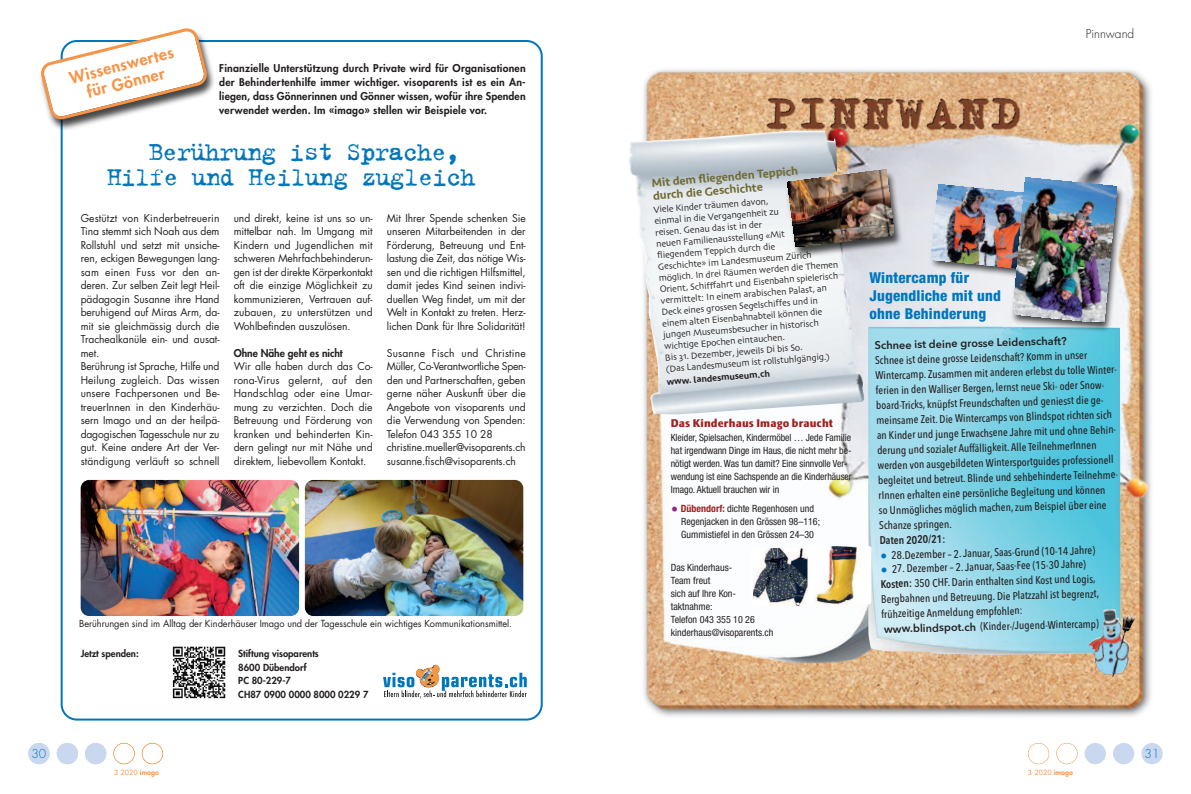
<style>
.page{position:relative;width:1191px;height:794px;background:#fff}
.page>*{position:absolute;margin:0;border:0;box-sizing:border-box;transform-origin:0 0}
.t1{font:28px/25px "Trixie";letter-spacing:-.045em;color:#0076bc}
.t2{font:800 16px/18px "Futura";color:#f79447;text-align:center}
.t3{font:800 condensed 15px/18px "Helvetica Neue";letter-spacing:.015em;color:#0076bc}
.t4{font:500 12px/13px "Seravek";color:#706a32}
.t5{font:300 12px "Futura";color:#231f20}
.t6{font:300 12px "Futura";color:#0076bc}
.t7{font:500 11px/15px "Avenir Next Condensed";color:#231f20}
.t8{font:600 11px "Avenir Next";color:#231f20}
.t9{font:900 11px "Skoda Sans";letter-spacing:.015em;color:#9c2220}
.t10{font:600 11px "Avenir Next Condensed";color:#231f20}
.t11{font:10.5px/13.5px "Futura";letter-spacing:-.005em;color:#231f20;text-align:justify}
.t12{font:800 10.5px/14px "Futura";letter-spacing:.02em;color:#231f20;text-align:justify}
.t13{font:800 10.5px "Futura";letter-spacing:-.005em;color:#231f20}
.t14{font:condensed 10px/13px "Helvetica Neue";letter-spacing:-.005em;color:#231f20}
.t15{font:9.5px/11.4px "Skia";color:#231f20}
.t16{font:9.5px "Futura";letter-spacing:-.005em;color:#231f20}
.t17{font:800 9.5px/13.5px "Futura";color:#231f20}
.t18{font:500 9.5px "Seravek";color:#231f20}
.t19{font:7px "Futura";color:#f79447}
.s1{font-family:"Futura";font-stretch:normal;font-size:13px;color:#90288d}
.s2{font-weight:700;color:#9c2220}
.s3{font-family:"Futura";font-weight:400;font-size:13px;color:#0076bc}
.s4{font-weight:600}
.s5{font-family:"Avenir Next";font-weight:600}
.s6{font-weight:800}
</style>
<div class="page">
<div style="left:1141px;top:743px;width:21px;height:21px;background:#c9d8ee;border-radius:50%"></div>
<div style="left:1113px;top:743px;width:21px;height:21px;background:#c9d8ee;border-radius:50%"></div>
<div style="left:1084px;top:743px;width:22px;height:21px;background:#c9d8ee;border-radius:50%"></div>
<div style="left:1056px;top:743px;width:21px;height:21px;border:1px solid #f79447;border-radius:50%"></div>
<div style="left:1028px;top:743px;width:21px;height:21px;border:1px solid #f79447;border-radius:50%"></div>
<div style="left:28px;top:743px;width:22px;height:21px;background:#c9d8ee;border-radius:50%"></div>
<div style="left:57px;top:743px;width:21px;height:21px;background:#c9d8ee;border-radius:50%"></div>
<div style="left:85px;top:743px;width:21px;height:21px;background:#c9d8ee;border-radius:50%"></div>
<div style="left:113px;top:743px;width:22px;height:21px;border:1px solid #f79447;border-radius:50%"></div>
<div style="left:142px;top:743px;width:21px;height:21px;border:1px solid #f79447;border-radius:50%"></div>
<img style="left:643px;top:69px;width:509px;height:648px">
<svg style="left:61px;top:40px;width:482px;height:680px"></svg>
<img style="left:50px;top:40px;width:174px;height:97px">
<svg style="left:40px;top:28px;width:168px;height:93px"></svg>
<img style="left:416px;top:664px;width:24px;height:5px">
<svg style="left:383px;top:669px;width:144px;height:29px"></svg>
<img style="left:81px;top:480px;width:218px;height:136px;border-radius:9px">
<img style="left:305px;top:480px;width:218px;height:136px;border-radius:9px">
<img style="left:868px;top:325px;width:254px;height:330px">
<img style="left:629px;top:130px;width:235px;height:286px">
<img style="left:777px;top:163px;width:136px;height:100px">
<img style="left:787px;top:169px;width:107px;height:78px">
<img style="left:1088px;top:608px;width:41px;height:69px">
<img style="left:170px;top:644px;width:57px;height:57px">
<img style="left:921px;top:171px;width:82px;height:114px">
<img style="left:931px;top:184px;width:72px;height:85px">
<img style="left:1003px;top:169px;width:132px;height:170px">
<img style="left:1013px;top:177px;width:103px;height:144px">
<div style="left:750px;top:548px;width:64px;height:59px;background:#fff;border-radius:3px"></div>
<img style="left:754px;top:548px;width:53px;height:59px">
<div style="left:807px;top:546px;width:64px;height:58px;background:#fff;border-radius:3px"></div>
<img style="left:815px;top:546px;width:46px;height:58px">
<h2 class="t2" style="left:67px;top:69px;width:108px;rotate:-14deg">Wissenswertes für Gönner</h2>
<p class="t12" style="left:219px;top:61px;width:308px">Finanzielle Unterstützung durch Private wird für Organisationen der Behindertenhilfe immer wichtiger. visoparents ist es ein An&shy;liegen, dass Gönnerinnen und Gönner wissen, wofür ihre Spenden verwendet werden. Im «imago» stellen wir Beispiele vor.</p>
<h1 class="t1" style="left:107px;top:138px;width:370px;text-indent:41px">Berührung ist Sprache,<br>Hilfe und Heilung zugleich</h1>
<p class="t11" style="left:81px;top:211px;width:140px;text-align:left">Gestützt von Kinderbetreuerin<br>Tina stemmt sich Noah aus dem<br>Rollstuhl und setzt mit unsiche&shy;ren, eckigen Bewegungen lang&shy;sam einen Fuss vor den an&shy;deren. Zur selben Zeit legt Heil&shy;pädagogin Susanne ihre Hand beruhigend auf Miras Arm, da&shy;mit sie gleichmässig durch die<br>Trachealkanüle ein- und ausat&shy;met.<br>Berührung ist Sprache, Hilfe und<br>Heilung zugleich. Das wissen unsere Fachpersonen und Be&shy;treuerInnen in den Kinderhäu&shy;sern Imago und an der heilpä&shy;dagogischen Tagesschule nur zu gut. Keine andere Art der Ver&shy;ständigung verläuft so schnell</p>
<p class="t11" style="left:234px;top:211px;width:140px">und direkt, keine ist uns so un&shy;mittelbar nah. Im Umgang mit Kindern und Jugendlichen mit schweren Mehrfachbehinderun&shy;gen ist der direkte Körperkontakt oft die einzige Möglichkeit zu kommunizieren, Vertrauen auf&shy;zubauen, zu unterstützen und Wohlbefinden auszulösen.</p>
<p class="t13" style="left:234px;top:346px;width:110px">Ohne Nähe geht es nicht</p>
<p class="t11" style="left:234px;top:359px;width:140px">Wir alle haben durch das Co&shy;rona-Virus gelernt, auf den Handschlag oder eine Umar&shy;mung zu verzichten. Doch die Betreuung und Förderung von kranken und behinderten Kin&shy;dern gelingt nur mit Nähe und direktem, liebevollem Kontakt.</p>
<p class="t11" style="left:387px;top:211px;width:140px">Mit Ihrer Spende schenken Sie unseren Mitarbeitenden in der Förderung, Betreuung und Ent&shy;lastung die Zeit, das nötige Wis&shy;sen und die richtigen Hilfsmittel, damit jedes Kind seinen indivi&shy;duellen Weg findet, um mit der Welt in Kontakt zu treten. Herz&shy;lichen Dank für Ihre Solidarität!</p>
<p class="t11" style="left:387px;top:346px;width:140px;text-align:left">Susanne Fisch und Christine<br>Müller, Co-Verantwortliche Spen&shy;den und Partnerschaften, geben gerne näher Auskunft über die<br>Angebote von visoparents und die Verwendung von Spenden:<br>Telefon 043 355 10 28 christine.mueller@visoparents.ch susanne.fisch@visoparents.ch</p>
<p class="t16" style="left:79px;top:616px;width:434px">Berührungen sind im Alltag der Kinderhäuser Imago und der Tagesschule ein wichtiges Kommunikationsmittel.</p>
<p class="t17" style="left:81px;top:647px;width:60px">Jetzt spenden:</p>
<p class="t17" style="left:238px;top:647px;width:132px">Stiftung visoparents<br>8600 Dübendorf<br>PC 80-229-7<br>CH87 0900 0000 8000 0229 7</p>
<p class="t5" style="left:1085px;top:26px;width:50px">Pinnwand</p>
<p class="t4" style="left:651px;top:177px;width:148px;rotate:-5deg">Mit dem fl iegenden Teppich durch die Geschichte</p>
<p class="t15" style="left:653px;top:204px;width:182px;rotate:-4deg">Viele Kinder träumen davon,<br>einmal in die Vergangenheit zu<br>reisen. Genau das ist in der<br>neuen Familienausstellung «Mit<br>fliegendem Teppich durch die<br>Geschichte» im Landesmuseum Zürich möglich. In drei Räumen werden die Themen Orient, Schifffahrt und Eisenbahn spielerisch vermittelt: In einem arabischen Palast, an Deck eines grossen Segelschiffes und in einem alten Eisenbahnabteil können die jungen Museumsbesucher in historisch wichtige Epochen eintauchen.<br>Bis 31. Dezember, jeweils Di bis So.<br>(Das Landesmuseum ist rollstuhlgängig.)</p>
<p class="t18" style="left:666px;top:375px;width:105px;rotate:-4deg">www. landesmuseum.ch</p>
<p class="t9" style="left:671px;top:416px;width:164px">Das Kinderhaus Imago braucht</p>
<p class="t14" style="left:671px;top:431px;width:182px">Kleider, Spielsachen, Kindermöbel … Jede Familie hat irgendwann Dinge im Haus, die nicht mehr be&shy;nötigt werden. Was tun damit? Eine sinnvolle Ver&shy;wendung ist eine Sachspende an die Kinderhäuser Imago. Aktuell brauchen wir in</p>
<p class="t14" style="left:681px;top:502px;width:140px;text-indent:-10px"><span class="s1">•</span> <span class="s2">Dübendorf:</span> dichte Regenhosen und<br>Regenjacken in den Grössen 98–116;<br>Gummistiefel in den Grössen 24–30</p>
<p class="t14" style="left:671px;top:561px;width:104px">Das Kinderhaus-<br>Team freut<br>sich auf Ihre Kon&shy;taktnahme:<br>Telefon 043 355 10 26 kinderhaus@visoparents.ch</p>
<h3 class="t3" style="left:869px;top:268px;width:133px">Wintercamp für<br>Jugendliche mit und ohne Behinderung</h3>
<p class="t8" style="left:874px;top:335px;width:194px;rotate:-1deg">Schnee ist deine grosse Leidenschaft?</p>
<p class="t7" style="left:875px;top:352px;width:246px;rotate:-1deg">Schnee ist deine grosse Leidenschaft? Komm in unser Wintercamp. Zusammen mit anderen erlebst du tolle Winter&shy;ferien in den Walliser Bergen, lernst neue Ski- oder Snow&shy;board-Tricks, knüpfst Freundschaften und geniesst die ge&shy;meinsame Zeit. Die Wintercamps von Blindspot richten sich an Kinder und junge Erwachsene Jahre mit und ohne Behin&shy;derung und sozialer Auffälligkeit. Alle TeilnehmerInnen werden von ausgebildeten Wintersportguides professionell begleitet und betreut. Blinde und sehbehinderte Teilnehme&shy;rInnen erhalten eine persönliche Begleitung und können<br>so Unmögliches möglich machen, zum Beispiel über eine Schanze springen.</p>
<p class="t10" style="left:879px;top:531px;width:67px;rotate:-1deg">Daten 2020/21:</p>
<p class="t7" style="left:880px;top:547px;width:217px;rotate:-1deg"><span class="s3">•</span> 28.Dezember – 2.Januar, Saas-Grund (10-14 Jahre)</p>
<p class="t7" style="left:880px;top:560px;width:220px;rotate:-1deg"><span class="s3">•</span> 27. Dezember – 2.Januar, Saas-Fee (15-30 Jahre)<br><span class="s4">Kosten:</span> 350 CHF. Darin enthalten sind Kost und Logis, Bergbahnen und Betreuung. Die Platzzahl ist begrenzt, frühzeitige Anmeldung empfohlen:</p>
<p class="t7" style="left:883px;top:620px;width:216px;rotate:-1deg"><span class="s5">www.blindspot.ch</span> (Kinder-/Jugend-Wintercamp)</p>
<p class="t6" style="left:32px;top:745px;width:16px">30</p>
<p class="t6" style="left:1144px;top:745px;width:16px">31</p>
<p class="t19" style="left:114px;top:768px;width:46px">3 2020 <span class="s6">imago</span></p>
<p class="t19" style="left:1028px;top:768px;width:46px">3 2020 <span class="s6">imago</span></p>
</div>
